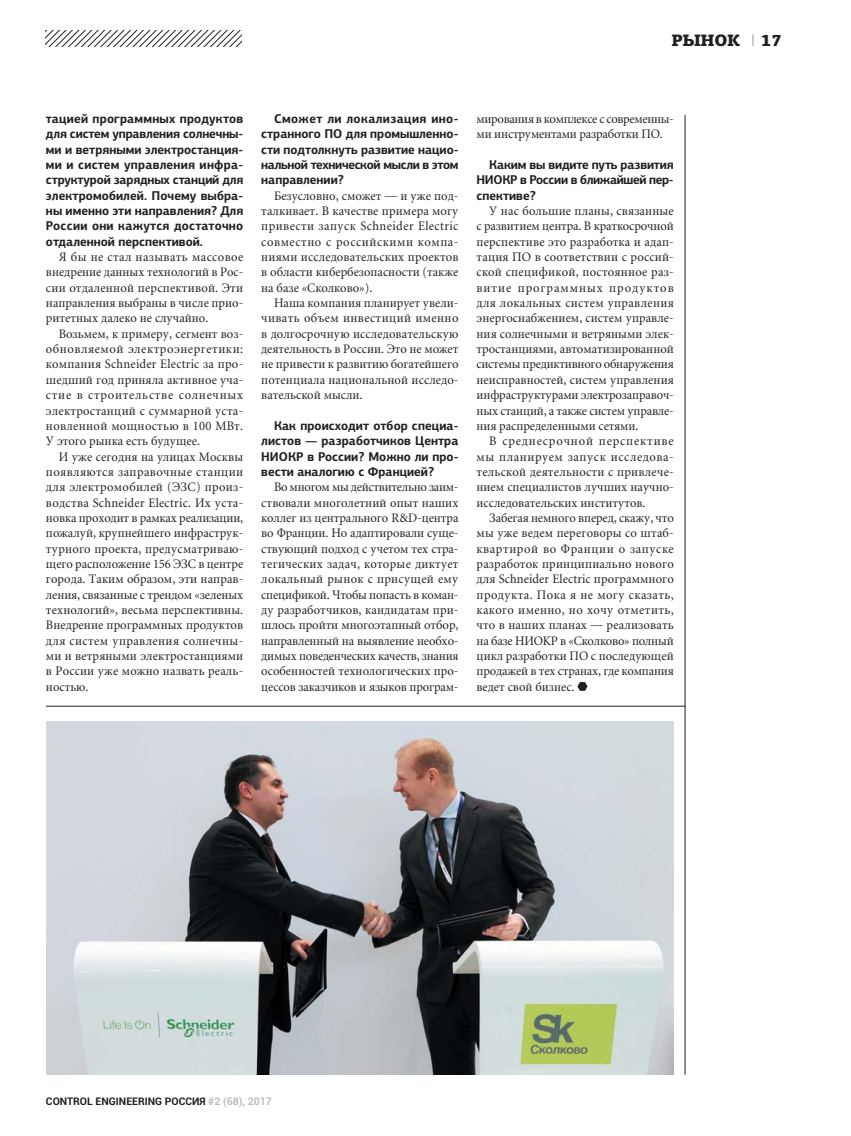
<style>
.page{position:relative;width:851px;height:1136px;background:#fff}
.page>*{position:absolute;margin:0;border:0;box-sizing:border-box;transform-origin:0 0}
.t1{font:900 16.5px "PF Agora Slab Pro";letter-spacing:-.02em;color:#231f20}
.t2{font:12.75px/15.3px "Miniature";color:#231f20;text-align:justify;scale:.96 1}
.t3{font:700 12.75px/15.3px "PF Agora Sans Pro";color:#231f20;text-align:justify;scale:.96 1}
.t4{font:12.75px/15.3px "Miniature";letter-spacing:-.025em;color:#231f20;scale:.96 1}
.t5{font:700 10.5px "Roboto";color:#231f20}
.s1{font-family:"PF Din Text Pro";font-weight:100}
.s2{color:#bbbdc0}
</style>
<div class="page">
<svg style="left:46px;top:31px;width:195px;height:15px"></svg>
<svg style="left:577px;top:682px;width:10px;height:8px"></svg>
<img style="left:46px;top:721px;width:627px;height:353px">
<hr style="left:684px;top:115px;width:1px;height:959px;background:#231f20">
<hr style="left:46px;top:705px;width:639px;height:1px;background:#231f20">
<p class="t1" style="left:671px;top:31px;width:70px">РЫНОК</p>
<p class="t1" style="left:751px;top:31px;width:32px"><span class="s1">I</span> 17</p>
<p class="t3" style="left:46px;top:111px;width:207px">тацией программных продуктов для систем управления солнечны&shy;ми и ветряными электростанция&shy;ми и систем управления инфра&shy;структурой зарядных станций для электромобилей. Почему выбра&shy;ны именно эти направления? Для России они кажутся достаточно отдаленной перспективой.</p>
<p class="t2" style="left:46px;top:249px;width:207px;text-indent:13px">Я бы не стал называть массовое внедрение данных технологий в Рос&shy;сии отдаленной перспективой. Эти направления выбраны в числе прио&shy;ритетных далеко не случайно.</p>
<p class="t2" style="left:46px;top:325px;width:207px;text-indent:13px">Возьмем, к примеру, сегмент воз&shy;обновляемой электроэнергетики: компания Schneider Electric за про&shy;шедший год приняла активное уча&shy;стие в строительстве солнечных электростанций с суммарной уста&shy;новленной мощностью в 100 МВт.<br>У этого рынка есть будущее.</p>
<p class="t2" style="left:46px;top:448px;width:207px;text-indent:13px">И уже сегодня на улицах Москвы появляются заправочные станции для электромобилей (ЭЗС) произ&shy;водства Schneider Electric. Их уста&shy;новка проходит в рамках реализации, пожалуй, крупнейшего инфраструк&shy;турного проекта, предусматриваю&shy;щего расположение 156 ЭЗС в центре города. Таким образом, эти направ&shy;ления, связанные с трендом «зеленых технологий», весьма перспективны.<br>Внедрение программных продуктов для систем управления солнечны&shy;ми и ветряными электростанциями в России уже можно назвать реаль&shy;ностью.</p>
<p class="t3" style="left:261px;top:111px;width:207px;text-indent:13px">Сможет ли локализация ино&shy;странного ПО для промышленно&shy;сти подтолкнуть развитие нацио&shy;нальной технической мысли в этом направлении?</p>
<p class="t2" style="left:261px;top:187px;width:207px;text-indent:13px">Безусловно, сможет — и уже под&shy;талкивает. В качестве примера могу привести запуск Schneider Electric совместно с российскими компа&shy;ниями исследовательских проектов в области кибербезопасности (также на базе «Сколково»).</p>
<p class="t2" style="left:261px;top:295px;width:207px;text-indent:13px">Наша компания планирует увели&shy;чивать объем инвестиций именно в долгосрочную исследовательскую деятельность в России. Это не может не привести к развитию богатейшего потенциала национальной исследо&shy;вательской мысли.</p>
<p class="t3" style="left:261px;top:418px;width:207px;text-indent:13px">Как происходит отбор специа&shy;листов — разработчиков Центра НИОКР в России? Можно ли про&shy;вести аналогию с Францией?</p>
<p class="t2" style="left:261px;top:479px;width:207px;text-indent:13px">Во многом мы действительно заим&shy;ствовали многолетний опыт наших коллег из центрального R&amp;D-центра во Франции. Но адаптировали суще&shy;ствующий подход с учетом тех стра&shy;тегических задач, которые диктует локальный рынок с присущей ему спецификой. Чтобы попасть в коман&shy;ду разработчиков, кандидатам при&shy;шлось пройти многоэтапный отбор, направленный на выявление необхо&shy;димых поведенческих качеств, знания особенностей технологических про&shy;цессов заказчиков и языков програм-</p>
<p class="t4" style="left:476px;top:111px;width:207px">мирования в комплексе с современны&shy;ми инструментами разработки ПО.</p>
<p class="t3" style="left:476px;top:157px;width:207px;text-indent:13px">Каким вы видите путь развития НИОКР в России в ближайшей пер&shy;спективе?</p>
<p class="t2" style="left:476px;top:203px;width:207px;text-indent:13px">У нас большие планы, связанные с развитием центра. В краткосрочной перспективе это разработка и адап&shy;тация ПО в соответствии с россий&shy;ской спецификой, постоянное раз&shy;витие программных продуктов для локальных систем управления энерго снабжением, систем управле&shy;ния солнечными и ветряными элек&shy;тростанциями, автоматизированной системы предиктивного обнаружения неисправностей, систем управления инфраструктурами электрозаправоч&shy;ных станций, а также систем управле&shy;ния распределенными сетями.</p>
<p class="t2" style="left:476px;top:433px;width:207px;text-indent:13px">В среднесрочной перспективе мы планируем запуск исследова&shy;тельской деятельности с привлече&shy;нием специалистов лучших научно&shy;исследовательских институтов.</p>
<p class="t2" style="left:476px;top:510px;width:207px;text-indent:13px">Забегая немного вперед, скажу, что мы уже ведем переговоры со штаб&shy;квартирой во Франции о запуске разработок принципиально нового для Schneider Electric программного продукта. Пока я не могу сказать, какого именно, но хочу отметить, что в наших планах — реализовать на базе НИОКР в «Сколково» полный цикл разработки ПО с последующей продажей в тех странах, где компания ведет свой бизнес.</p>
<p class="t5" style="left:46px;top:1093px;width:227px">CONTROL ENGINEERING РОССИЯ <span class="s2">#2 (68), 2017</span></p>
</div>
